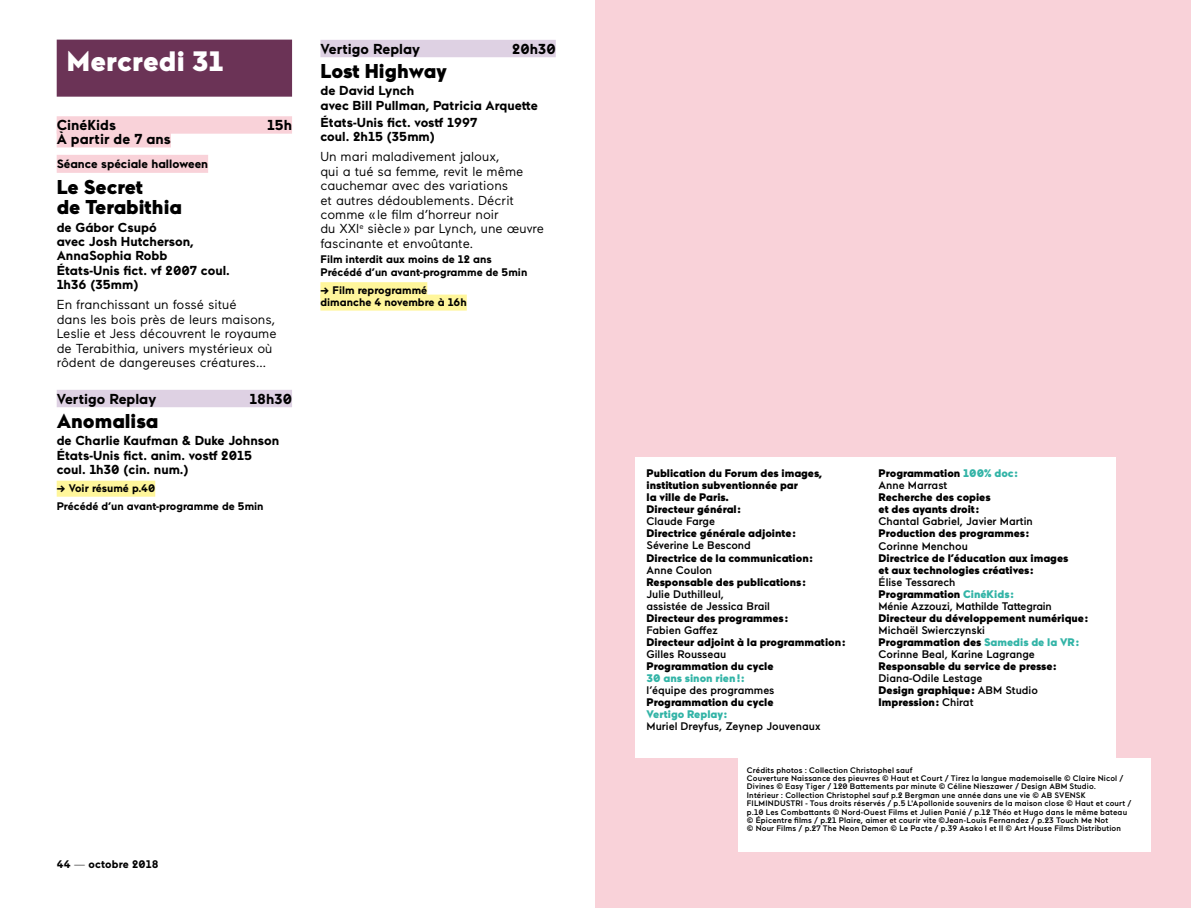
<style>
.page{position:relative;width:1191px;height:908px;background:#fff}
.page>*{position:absolute;margin:0;border:0;box-sizing:border-box;transform-origin:0 0}
.t1{font:900 28px "Maax";letter-spacing:.005em;color:#fff}
.t2{font:900 20px/20.4px "Maax";color:#000}
.t3{font:700 14.4px "Maax";color:#000}
.t4{font:13px/14.4px "Maax";color:#000}
.t5{font:700 13px/14.4px "Maax";color:#000}
.t6{font:700 12px "Maax";color:#000}
.t7{font:900 11px/12px "Maax";color:#000}
.t8{font:500 11px/12px "Maax";color:#000}
.t9{font:700 11px/12.4px "Maax";color:#000}
.t10{font:900 11px "Maax";color:#33b4a7}
.t11{font:500 8px/8.4px "Maax";letter-spacing:.02em;color:#000}
.s1{font-weight:300}
.s2{color:#33b4a7}
.s3{font-weight:500}
.s4{font-weight:900}
.s5{font-weight:900;color:#33b4a7}
</style>
<div class="page">
<div style="left:57px;top:40px;width:235px;height:57px;background:#6b3356"></div>
<div style="left:57px;top:116px;width:235px;height:18px;background:#f9d2d9"></div>
<div style="left:57px;top:130px;width:114px;height:17px;background:#f9d2d9"></div>
<div style="left:57px;top:155px;width:151px;height:18px;background:#f9d2d9"></div>
<div style="left:57px;top:389px;width:235px;height:18px;background:#ded1e3"></div>
<div style="left:57px;top:480px;width:98px;height:16px;background:#fff69b"></div>
<div style="left:320px;top:40px;width:236px;height:17px;background:#ded1e3"></div>
<div style="left:320px;top:282px;width:107px;height:16px;background:#fff69b"></div>
<div style="left:320px;top:294px;width:147px;height:16px;background:#fff69b"></div>
<div style="left:595px;top:0;width:596px;height:907px;background:#f9d2d9"></div>
<div style="left:635px;top:457px;width:480px;height:300px;background:#fff"></div>
<div style="left:738px;top:757px;width:413px;height:93px;background:#fff"></div>
<h1 class="t1" style="left:67px;top:42px;width:159px">Mercredi 31</h1>
<h3 class="t3" style="left:57px;top:115px;width:61px">CinéKids</h3>
<h3 class="t3" style="left:267px;top:115px;width:26px">15h</h3>
<h3 class="t3" style="left:57px;top:129px;width:116px">À partir de 7 ans</h3>
<h3 class="t6" style="left:57px;top:156px;width:153px">Séance spéciale halloween</h3>
<h2 class="t2" style="left:57px;top:176px;width:127px">Le Secret<br>de Terabithia</h2>
<h3 class="t5" style="left:57px;top:219px;width:175px">de Gábor Csupó<br>avec Josh Hutcherson,<br>AnnaSophia Robb<br>États-Unis fict. vf 2007 coul.<br>1h36 (35mm)</h3>
<h3 class="t4" style="left:57px;top:297px;width:221px">En franchissant un fossé situé<br>dans les bois près de leurs maisons, Leslie et Jess découvrent le royaume de Terabithia, univers mystérieux où rôdent de dangereuses créatures…</h3>
<h3 class="t3" style="left:57px;top:389px;width:101px">Vertigo Replay</h3>
<h3 class="t3" style="left:249px;top:389px;width:44px">18h30</h3>
<h2 class="t2" style="left:57px;top:409px;width:103px">Anomalisa</h2>
<h3 class="t5" style="left:57px;top:432px;width:224px">de Charlie Kaufman &amp; Duke Johnson<br>États-Unis fict. anim. vostf 2015 coul. 1h30 (cin. num.)</h3>
<h3 class="t9" style="left:57px;top:478px;width:208px;line-height:18px">→ Voir résumé p.40<br>Précédé d’un avant-programme de 5min</h3>
<h3 class="t3" style="left:320px;top:39px;width:101px">Vertigo Replay</h3>
<h3 class="t3" style="left:512px;top:39px;width:45px">20h30</h3>
<h2 class="t2" style="left:320px;top:60px;width:128px">Lost Highway</h2>
<h3 class="t5" style="left:320px;top:83px;width:219px">de David Lynch<br>avec Bill Pullman, Patricia Arquette</h3>
<h3 class="t5" style="left:320px;top:114px;width:158px">États-Unis fict. vostf 1997 coul. 2h15 (35mm)</h3>
<h3 class="t4" style="left:320px;top:149px;width:225px">Un mari maladivement jaloux,<br>qui a tué sa femme, revit le même cauchemar avec des variations<br>et autres dédoublements. Décrit comme « le film d’horreur noir<br>du XXI<sup>e</sup> siècle » par Lynch, une œuvre fascinante et envoûtante.</h3>
<h3 class="t9" style="left:320px;top:252px;width:208px">Film interdit aux moins de 12 ans<br>Précédé d’un avant-programme de 5min</h3>
<h3 class="t9" style="left:320px;top:283px;width:148px">→ Film reprogrammé dimanche 4 novembre à 16h</h3>
<h3 class="t9" style="left:57px;top:857px;width:103px">44 <span class="s1">—</span> octobre 2018</h3>
<h3 class="t7" style="left:646px;top:467px;width:177px">Publication du Forum des images, institution subventionnée par<br>la ville de Paris.<br>Directeur général:</h3>
<h3 class="t8" style="left:646px;top:515px;width:70px">Claude Farge</h3>
<h3 class="t7" style="left:646px;top:527px;width:150px">Directrice générale adjointe:</h3>
<h3 class="t8" style="left:646px;top:539px;width:106px">Séverine Le Bescond</h3>
<h3 class="t7" style="left:646px;top:551px;width:168px">Directrice de la communication:</h3>
<h3 class="t8" style="left:646px;top:563px;width:67px">Anne Coulon</h3>
<h3 class="t7" style="left:646px;top:575px;width:160px">Responsable des publications:</h3>
<h3 class="t8" style="left:646px;top:587px;width:125px">Julie Duthilleul,<br>assistée de Jessica Brail</h3>
<h3 class="t7" style="left:646px;top:611px;width:143px">Directeur des programmes:</h3>
<h3 class="t8" style="left:646px;top:623px;width:73px">Fabien Gaffez</h3>
<h3 class="t7" style="left:646px;top:635px;width:200px">Directeur adjoint à la programmation:</h3>
<h3 class="t8" style="left:646px;top:647px;width:81px">Gilles Rousseau</h3>
<h3 class="t7" style="left:646px;top:659px;width:128px">Programmation du cycle</h3>
<h3 class="t10" style="left:646px;top:670px;width:99px">30 ans sinon rien !:</h3>
<h3 class="t8" style="left:646px;top:683px;width:129px">l’équipe des programmes</h3>
<h3 class="t7" style="left:646px;top:695px;width:128px">Programmation du cycle</h3>
<h3 class="t10" style="left:646px;top:706px;width:82px">Vertigo Replay:</h3>
<h3 class="t8" style="left:646px;top:719px;width:175px">Muriel Dreyfus, Zeynep Jouvenaux</h3>
<h3 class="t7" style="left:878px;top:467px;width:140px">Programmation <span class="s2">100% doc:<br></span><span class="s3">Anne Marrast</span></h3>
<h3 class="t7" style="left:878px;top:491px;width:113px">Recherche des copies et des ayants droit:</h3>
<h3 class="t8" style="left:878px;top:515px;width:156px">Chantal Gabriel, Javier Martin</h3>
<h3 class="t7" style="left:878px;top:527px;width:152px">Production des programmes:</h3>
<h3 class="t8" style="left:878px;top:539px;width:91px">Corinne Menchou</h3>
<h3 class="t7" style="left:878px;top:551px;width:191px">Directrice de l’éducation aux images et aux technologies créatives:</h3>
<h3 class="t8" style="left:878px;top:575px;width:175px">Élise Tessarech<br><span class="s4">Programmation</span> <span class="s5">CinéKids:<br></span>Ménie Azzouzi, Mathilde Tattegrain</h3>
<h3 class="t7" style="left:878px;top:611px;width:211px">Directeur du développement numérique:</h3>
<h3 class="t8" style="left:878px;top:623px;width:202px">Michaël Swierczynski<br><span class="s4">Programmation des</span> <span class="s5">Samedis de la VR:<br></span>Corinne Beal, Karine Lagrange</h3>
<h3 class="t7" style="left:878px;top:659px;width:179px">Responsable du service de presse:</h3>
<h3 class="t8" style="left:878px;top:671px;width:161px">Diana-Odile Lestage<br><span class="s4">Design graphique:</span> ABM Studio<br><span class="s4">Impression:</span> Chirat</h3>
<p class="t11" style="left:747px;top:764px;width:386px">Crédits photos : Collection Christophel sauf<br>Couverture Naissance des pieuvres © Haut et Court / Tirez la langue mademoiselle © Claire Nicol / Divines © Easy Tiger / 120 Battements par minute © Céline Nieszawer / Design ABM Studio.<br>Intérieur : Collection Christophel sauf p.2 Bergman une année dans une vie © AB SVENSK FILMINDUSTRI - Tous droits réservés / p.5 L'Apollonide souvenirs de la maison close © Haut et court / p.10 Les Combattants © Nord-Ouest Films et Julien Panié / p.12 Théo et Hugo dans le même bateau © Épicentre films / p.21 Plaire, aimer et courir vite ©Jean-Louis Fernandez / p.23 Touch Me Not<br>© Nour Films / p.27 The Neon Demon © Le Pacte / p.39 Asako I et II © Art House Films Distribution</p>
</div>
